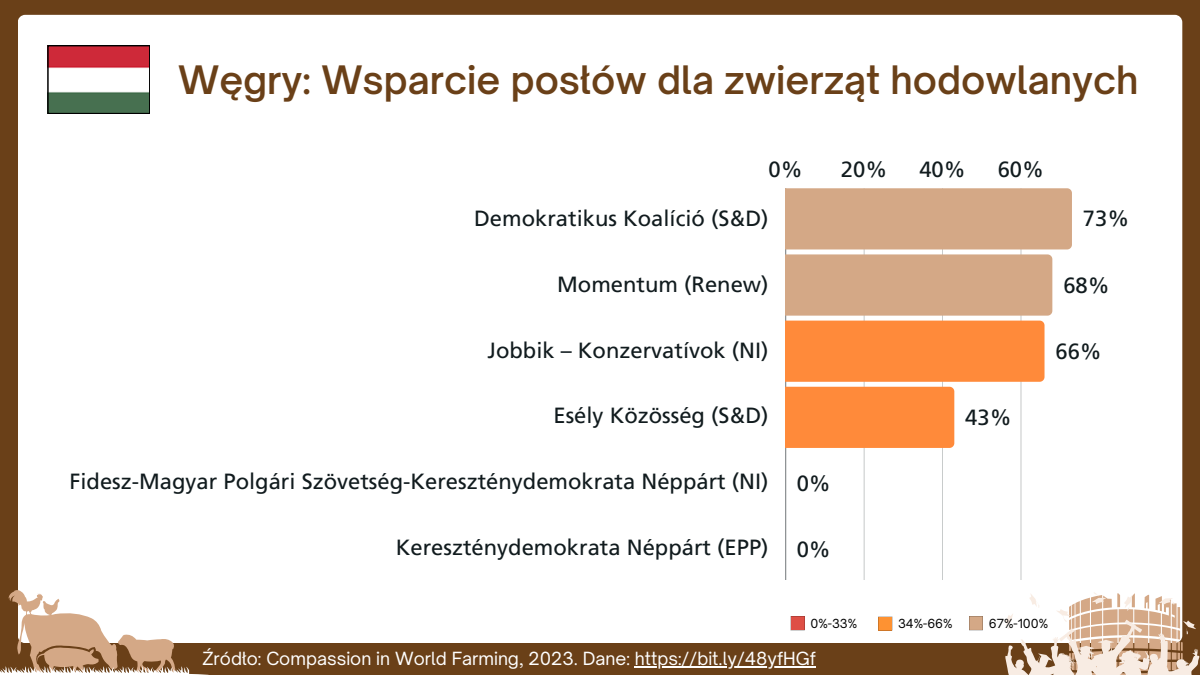
<style>
.page{position:relative;width:1200px;height:675px;background:#6a4018}
.page>*{position:absolute;margin:0;border:0;box-sizing:border-box;transform-origin:0 0}
.t1{font:600 37.5px "Open Sauce One";color:#6a4018}
.t2{font:22px "Frutiger LT Com";color:#111b1e}
.t3{font:17.4px "Open Sauce One";color:#fff}
.t4{font:12px "Open Sauce One";color:#000}
</style>
<div class="page">
<div style="left:18px;top:15px;width:1164px;height:628px;background:#fff;border-radius:8px"></div>
<svg style="left:0;top:590px;width:209px;height:85px"></svg>
<svg style="left:1005px;top:592px;width:195px;height:83px"></svg>
<svg style="left:969px;top:616px;width:14px;height:14px"></svg>
<svg style="left:878px;top:617px;width:14px;height:13px"></svg>
<svg style="left:791px;top:616px;width:14px;height:14px"></svg>
<hr style="left:786px;top:188px;width:1px;height:392px;background:#111b1e">
<hr style="left:864px;top:188px;width:1px;height:392px;background:#111b1e">
<hr style="left:942px;top:188px;width:1px;height:392px;background:#111b1e">
<hr style="left:1021px;top:188px;width:1px;height:392px;background:#111b1e">
<svg style="left:786px;top:188px;width:286px;height:260px"></svg>
<svg style="left:48px;top:46px;width:102px;height:68px"></svg>
<hr style="left:635px;top:666px;width:181px;height:2px;background:#fff">
<p class="t1" style="left:178px;top:56px;width:962px">Węgry: Wsparcie posłów dla zwierząt hodowlanych</p>
<p class="t2" style="left:769px;top:160px;width:36px">0%</p>
<p class="t2" style="left:841px;top:160px;width:48px">20%</p>
<p class="t2" style="left:919px;top:160px;width:48px">40%</p>
<p class="t2" style="left:998px;top:160px;width:48px">60%</p>
<p class="t2" style="left:474px;top:209px;width:296px">Demokratikus Koalíció (S&amp;D)</p>
<p class="t2" style="left:1083px;top:210px;width:48px">73%</p>
<p class="t2" style="left:557px;top:275px;width:213px">Momentum (Renew)</p>
<p class="t2" style="left:1063px;top:276px;width:48px">68%</p>
<p class="t2" style="left:487px;top:341px;width:283px">Jobbik – Konzervatívok (NI)</p>
<p class="t2" style="left:1056px;top:342px;width:48px">66%</p>
<p class="t2" style="left:554px;top:407px;width:217px">Esély Közösség (S&amp;D)</p>
<p class="t2" style="left:965px;top:408px;width:48px">43%</p>
<p class="t2" style="left:69px;top:473px;width:701px">Fidesz-Magyar Polgári Szövetség-Kereszténydemokrata Néppárt (NI)</p>
<p class="t2" style="left:797px;top:475px;width:36px">0%</p>
<p class="t2" style="left:396px;top:539px;width:374px">Kereszténydemokrata Néppárt (EPP)</p>
<p class="t2" style="left:797px;top:541px;width:36px">0%</p>
<p class="t4" style="left:811px;top:616px;width:48px">0%-33%</p>
<p class="t4" style="left:898px;top:616px;width:56px">34%-66%</p>
<p class="t4" style="left:989px;top:616px;width:61px">67%-100%</p>
<p class="t3" style="left:203px;top:647px;width:615px">Źródło: Compassion in World Farming, 2023. Dane: https://bit.ly/48yfHGf</p>
</div>
